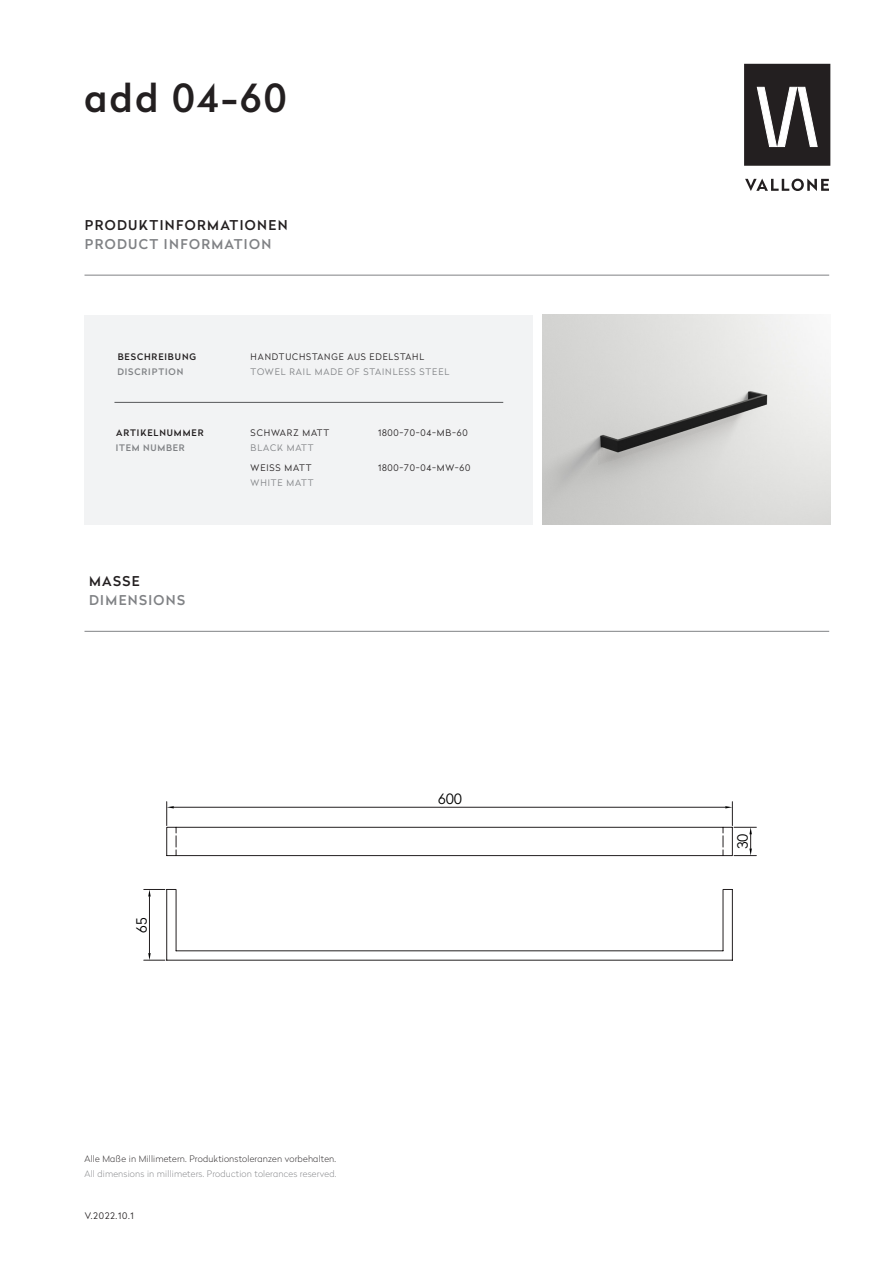
<style>
.page{position:relative;width:893px;height:1263px;background:#fff}
.page>*{position:absolute;margin:0;border:0;box-sizing:border-box;transform-origin:0 0}
.t1{font:500 38.55px "Radikal";letter-spacing:.06em;color:#231f20}
.t2{font:300 14.1px "Radikal";color:#000001}
.Überschrift_EN{font:500 13.5px "Radikal";letter-spacing:.1em;color:#808285}
.Überschrift_DE{font:500 13.5px "Radikal";letter-spacing:.1em;color:#231f20}
.Produktbeschreibung{font:300 9px "Radikal";letter-spacing:.1em;color:#231f20}
.t3{font:100 9px "Radikal";letter-spacing:.02em;color:#808285}
.t4{font:100 9px "Radikal";letter-spacing:.02em;color:#231f20}
.Produktbeschreibung-2{font:300 9px "Radikal";letter-spacing:.1em;color:#808285}
.Produktbeschreibung-3{font:300 9px "Radikal";letter-spacing:.08em;color:#231f20}
.t5{font:500 9px "Radikal";letter-spacing:.1em;color:#231f20}
.t6{font:500 9px "Radikal";letter-spacing:.09em;color:#808285}
</style>
<div class="page">
<svg style="left:745px;top:179px;width:84px;height:12px"></svg>
<div style="left:745px;top:65px;width:84px;height:99px;background:#231f20"></div>
<div style="left:744px;top:64px;width:86px;height:102px;border:3px solid #231f20"></div>
<svg style="left:757px;top:87px;width:61px;height:60px"></svg>
<hr style="left:84px;top:275px;width:745px;height:1px;background:#808285">
<div style="left:84px;top:315px;width:449px;height:209px;background:#f2f3f4"></div>
<hr style="left:114px;top:402px;width:389px;height:1px;background:#57585a">
<hr style="left:84px;top:631px;width:745px;height:1px;background:#808285">
<img style="left:542px;top:315px;width:288px;height:209px">
<svg style="left:166px;top:801px;width:567px;height:159px"></svg>
<svg style="left:167px;top:806px;width:7px;height:2px"></svg>
<svg style="left:725px;top:806px;width:7px;height:2px"></svg>
<hr style="left:149px;top:896px;width:1px;height:57px;background:#231f20">
<svg style="left:144px;top:889px;width:21px;height:7px"></svg>
<svg style="left:144px;top:953px;width:21px;height:8px"></svg>
<svg style="left:734px;top:827px;width:22px;height:29px"></svg>
<p class="t1" style="left:84px;top:70px;width:204px">add 04-60</p>
<p class="Überschrift_DE" style="left:85px;top:215px;width:204px">PRODUKTINFORMATIONEN</p>
<p class="Überschrift_EN" style="left:85px;top:235px;width:188px">PRODUCT INFORMATION</p>
<p class="t5" style="left:118px;top:351px;width:80px">BESCHREIBUNG</p>
<p class="t6" style="left:118px;top:366px;width:67px">DISCRIPTION</p>
<p class="t5" style="left:116px;top:426px;width:89px">ARTIKELNUMMER</p>
<p class="t6" style="left:116px;top:441px;width:70px">ITEM NUMBER</p>
<p class="Überschrift_DE" style="left:89px;top:571px;width:52px">MASSE</p>
<p class="Überschrift_EN" style="left:89px;top:590px;width:98px">DIMENSIONS</p>
<p class="Produktbeschreibung" style="left:251px;top:351px;width:175px">HANDTUCHSTANGE AUS EDELSTAHL</p>
<p class="Produktbeschreibung-2" style="left:251px;top:366px;width:200px">TOWEL RAIL MADE OF STAINLESS STEEL</p>
<p class="Produktbeschreibung" style="left:251px;top:427px;width:80px">SCHWARZ MATT</p>
<p class="Produktbeschreibung-3" style="left:378px;top:427px;width:91px">1800-70-04-MB-60</p>
<p class="Produktbeschreibung-2" style="left:251px;top:442px;width:65px">BLACK MATT</p>
<p class="Produktbeschreibung" style="left:251px;top:461px;width:62px">WEISS MATT</p>
<p class="Produktbeschreibung-3" style="left:378px;top:461px;width:94px">1800-70-04-MW-60</p>
<p class="Produktbeschreibung-2" style="left:251px;top:476px;width:64px">WHITE MATT</p>
<h2 class="t2" style="left:132px;top:932px;width:17px;rotate:-90deg">65</h2>
<h2 class="t2" style="left:438px;top:789px;width:26px">600</h2>
<p class="t4" style="left:84px;top:1152px;width:253px">Alle Maße in Millimetern. Produktionstoleranzen vorbehalten.</p>
<p class="t3" style="left:84px;top:1167px;width:253px">All dimensions in millimeters. Production tolerances reserved.</p>
<p class="Produktbeschreibung" style="left:85px;top:1209px;width:51px">V.2022.10.1</p>
<h2 class="t2" style="left:733px;top:849px;width:17px;rotate:-90deg">30</h2>
</div>
